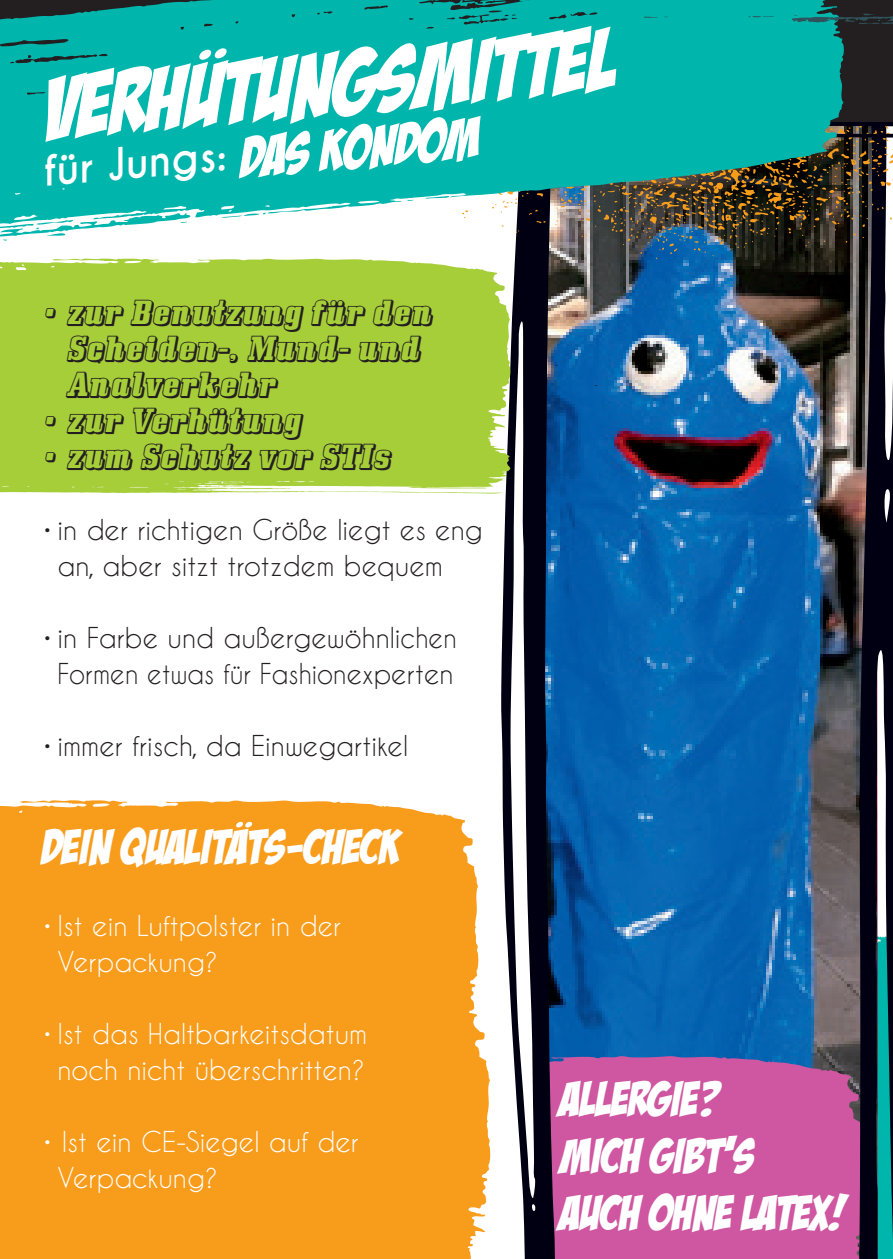
<style>
.page{position:relative;width:893px;height:1259px;background:#fff}
.page>*{position:absolute;margin:0;border:0;box-sizing:border-box;transform-origin:0 0}
.t1{font:90px "Bada Boom BB";color:#fff}
.t2{font:48px/57px "Bada Boom BB";color:#fff}
.t3{font:700 42px "Caviar Dreams";color:#fff}
.t4{font:33px/36px "Bullpen Three D";color:#231f20}
.t5{font:27px/36px "Caviar Dreams";color:#231f20}
.t6{font:27px/36px "Caviar Dreams";color:#fff}
.s1{font-family:"Bada Boom BB";font-weight:400;font-size:57px}
</style>
<div class="page">
<img style="left:501px;top:259px;width:392px;height:1000px">
<svg style="left:0;top:258px;width:511px;height:185px;background:#acd149"></svg>
<div style="left:0;top:800px;width:479px;height:194px;background:#f89c1c"></div>
<div style="left:0;top:994px;width:491px;height:265px;background:#f89c1c"></div>
<div style="left:0;top:302px;width:408px;height:173px;background:#a6ce39"></div>
<svg style="left:0;top:443px;width:511px;height:50px"></svg>
<div style="left:0;top:1213px;width:456px;height:46px;background:#f89c1c"></div>
<svg style="left:236px;top:822px;width:16px;height:5px"></svg>
<svg style="left:276px;top:162px;width:617px;height:97px"></svg>
<div style="left:0;top:0;width:893px;height:121px;background:#231f20"></div>
<svg style="left:0;top:0;width:844px;height:255px;background:#24aba3"></svg>
<svg style="left:748px;top:16px;width:26px;height:2px"></svg>
<svg style="left:644px;top:17px;width:13px;height:1px"></svg>
<svg style="left:791px;top:13px;width:102px;height:11px"></svg>
<svg style="left:199px;top:48px;width:28px;height:12px"></svg>
<h1 class="t1" style="left:37px;top:62px;width:577px;rotate:-5deg">VERHUTUNGSMITTEL</h1>
<h3 class="t3" style="left:40px;top:145px;width:439px;rotate:-5deg">für Jungs: <span class="s1">DAS KONDOM</span></h3>
<p class="t4" style="left:67px;top:296px;width:367px;text-indent:-24px">• zur Benutzung für den<br>Scheiden-, Mund- und<br>Analverkehr</p>
<p class="t4" style="left:43px;top:404px;width:260px">• zur Verhütung</p>
<p class="t4" style="left:43px;top:440px;width:349px">• zum Schutz vor STIs</p>
<p class="t5" style="left:58px;top:511px;width:427px;text-indent:-15px">• in der richtigen Größe liegt es eng an, aber sitzt trotzdem bequem</p>
<p class="t5" style="left:43px;top:619px;width:416px;text-align:center">• in Farbe und außergewöhnlichen<br>Formen etwas für Fashionexperten</p>
<p class="t5" style="left:43px;top:727px;width:367px">• immer frisch, da Einwegartikel</p>
<h2 class="t2" style="left:43px;top:819px;width:360px">DEIN QUALITATS-CHECK</h2>
<p class="t6" style="left:58px;top:907px;width:285px;text-indent:-15px">• Ist ein Luftpolster in der<br>Verpackung?</p>
<p class="t6" style="left:43px;top:1015px;width:326px;text-align:center">• Ist das Haltbarkeitsdatum noch nicht überschritten?</p>
<p class="t6" style="left:58px;top:1123px;width:303px;text-indent:-15px">• Ist ein CE-Siegel auf der<br>Verpackung?</p>
<h2 class="t2" style="left:561px;top:1071px;width:284px">ALLERGIE?<br>MICH GIBT‘S<br>AUCH OHNE LATEX!</h2>
</div>
